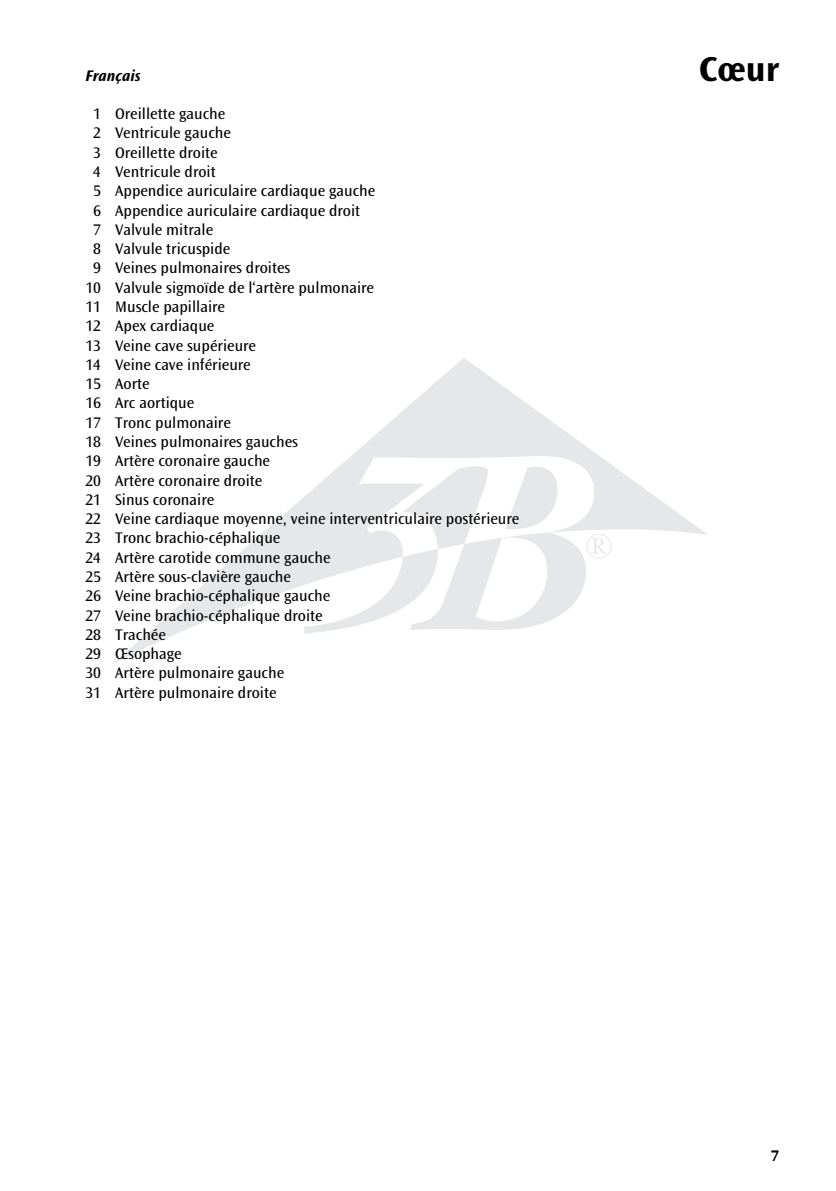
<style>
.page{position:relative;width:836px;height:1191px;background:#fff}
.page>*{position:absolute;margin:0;border:0;box-sizing:border-box;transform-origin:0 0}
.t1{font:36.2px "Perpetua";color:#e6e7e8}
.t2{font:700 36px "Ocean Sans Std";color:#000}
.t3{font:16px "Ocean Sans Std";color:#000}
.t4{font:italic 700 16px "Ocean Sans Std";color:#000}
.t5{font:700 16px "Ocean Sans Std";color:#000}
</style>
<div class="page">
<svg style="left:113px;top:358px;width:595px;height:306px"></svg>
<svg style="left:304px;top:456px;width:289px;height:177px"></svg>
<p class="t4" style="left:85px;top:66px;width:57px">Français</p>
<p class="t3" style="left:93px;top:105px;width:133px">1 Oreillette gauche</p>
<p class="t3" style="left:93px;top:124px;width:139px">2 Ventricule gauche</p>
<p class="t3" style="left:93px;top:143px;width:126px">3 Oreillette droite</p>
<p class="t3" style="left:93px;top:163px;width:124px">4 Ventricule droit</p>
<p class="t3" style="left:93px;top:182px;width:283px">5 Appendice auriculaire cardiaque gauche</p>
<p class="t3" style="left:93px;top:201px;width:268px">6 Appendice auriculaire cardiaque droit</p>
<p class="t3" style="left:93px;top:221px;width:121px">7 Valvule mitrale</p>
<p class="t3" style="left:93px;top:240px;width:138px">8 Valvule tricuspide</p>
<p class="t3" style="left:93px;top:259px;width:198px">9 Veines pulmonaires droites</p>
<p class="t3" style="left:85px;top:278px;width:290px">10 Valvule sigmoïde de l‘artère pulmonaire</p>
<p class="t3" style="left:85px;top:298px;width:141px">11 Muscle papillaire</p>
<p class="t3" style="left:85px;top:317px;width:130px">12 Apex cardiaque</p>
<p class="t3" style="left:85px;top:336px;width:172px">13 Veine cave supérieure</p>
<p class="t3" style="left:85px;top:356px;width:167px">14 Veine cave inférieure</p>
<p class="t3" style="left:85px;top:375px;width:66px">15 Aorte</p>
<p class="t3" style="left:85px;top:394px;width:110px">16 Arc aortique</p>
<p class="t3" style="left:85px;top:413px;width:147px">17 Tronc pulmonaire</p>
<p class="t3" style="left:85px;top:433px;width:214px">18 Veines pulmonaires gauches</p>
<p class="t3" style="left:85px;top:452px;width:186px">19 Artère coronaire gauche</p>
<p class="t3" style="left:85px;top:471px;width:178px">20 Artère coronaire droite</p>
<p class="t3" style="left:85px;top:491px;width:130px">21 Sinus coronaire</p>
<p class="t3" style="left:85px;top:510px;width:435px">22 Veine cardiaque moyenne, veine interventriculaire postérieure</p>
<p class="t3" style="left:85px;top:529px;width:196px">23 Tronc brachio-céphalique</p>
<p class="t3" style="left:85px;top:548px;width:246px">24 Artère carotide commune gauche</p>
<p class="t3" style="left:85px;top:568px;width:207px">25 Artère sous-clavière gauche</p>
<p class="t3" style="left:85px;top:587px;width:246px">26 Veine brachio-céphalique gauche</p>
<p class="t3" style="left:85px;top:606px;width:238px">27 Veine brachio-céphalique droite</p>
<p class="t3" style="left:85px;top:625px;width:82px">28 Trachée</p>
<p class="t3" style="left:85px;top:645px;width:98px">29 Œsophage</p>
<p class="t3" style="left:85px;top:664px;width:200px">30 Artère pulmonaire gauche</p>
<p class="t3" style="left:85px;top:683px;width:192px">31 Artère pulmonaire droite</p>
<h1 class="t1" style="left:585px;top:529px;width:29px">®</h1>
<h2 class="t2" style="left:698px;top:49px;width:81px">Cœur</h2>
<p class="t5" style="left:770px;top:1146px;width:10px">7</p>
</div>
